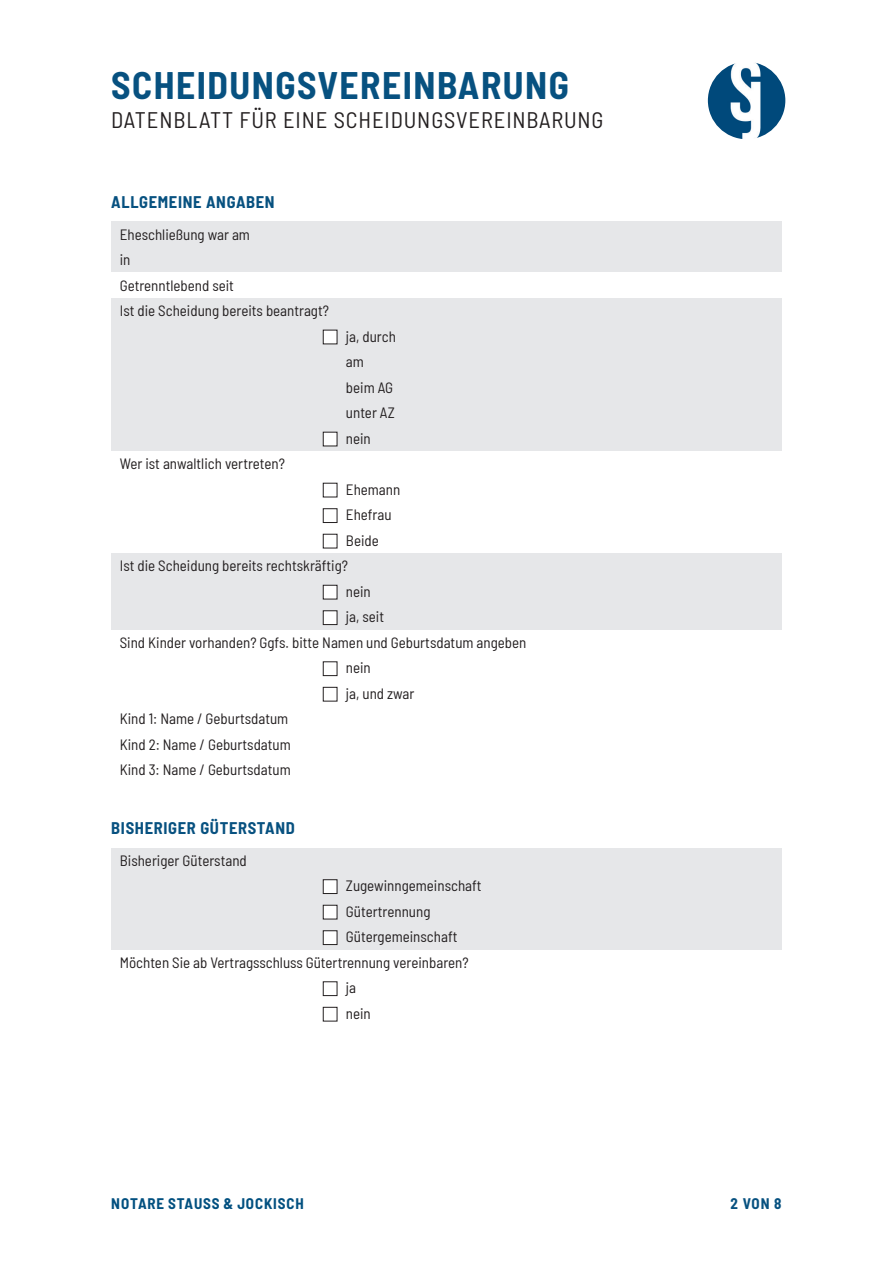
<style>
.page{position:relative;width:893px;height:1263px;background:#fff}
.page>*{position:absolute;margin:0;border:0;box-sizing:border-box;transform-origin:0 0}
.t1{font:700 semi-condensed 37.5px "Barlow";letter-spacing:.04em;color:#075180}
.t2{font:semi-condensed 22.5px "Barlow";letter-spacing:.04em;color:#231f20}
.t3{font:700 semi-condensed 16.5px "Barlow";letter-spacing:.04em;color:#075180}
.t4{font:semi-condensed 15px/25.5px "Barlow";color:#231f20}
.t5{font:700 semi-condensed 15px "Barlow";letter-spacing:.06em;color:#025080}
.t6{font:700 semi-condensed 15px "Barlow";color:#075180}
</style>
<div class="page">
<img style="left:708px;top:62px;width:77px;height:77px;border-radius:39px">
<div style="left:111px;top:222px;width:671px;height:25px;background:#e6e7e9"></div>
<div style="left:111px;top:247px;width:671px;height:26px;background:#e6e7e9"></div>
<div style="left:111px;top:298px;width:671px;height:26px;background:#e6e7e9"></div>
<div style="left:111px;top:324px;width:671px;height:25px;background:#e6e7e9"></div>
<div style="left:323px;top:330px;width:14px;height:14px;background:#fff"></div>
<div style="left:323px;top:330px;width:14px;height:14px;border:1px solid #231f20"></div>
<div style="left:111px;top:349px;width:671px;height:26px;background:#e6e7e9"></div>
<div style="left:111px;top:375px;width:671px;height:25px;background:#e6e7e9"></div>
<div style="left:111px;top:400px;width:671px;height:26px;background:#e6e7e9"></div>
<div style="left:111px;top:426px;width:671px;height:25px;background:#e6e7e9"></div>
<div style="left:323px;top:432px;width:14px;height:14px;background:#fff"></div>
<div style="left:323px;top:432px;width:14px;height:14px;border:1px solid #231f20"></div>
<div style="left:323px;top:483px;width:14px;height:14px;border:1px solid #231f20"></div>
<div style="left:323px;top:508px;width:14px;height:15px;border:1px solid #231f20"></div>
<div style="left:323px;top:534px;width:14px;height:14px;border:1px solid #231f20"></div>
<div style="left:111px;top:553px;width:671px;height:26px;background:#e6e7e9"></div>
<div style="left:111px;top:579px;width:671px;height:25px;background:#e6e7e9"></div>
<div style="left:323px;top:585px;width:14px;height:14px;background:#fff"></div>
<div style="left:323px;top:585px;width:14px;height:14px;border:1px solid #231f20"></div>
<div style="left:111px;top:604px;width:671px;height:26px;background:#e6e7e9"></div>
<div style="left:323px;top:611px;width:14px;height:14px;background:#fff"></div>
<div style="left:323px;top:610px;width:14px;height:15px;border:1px solid #231f20"></div>
<div style="left:323px;top:661px;width:14px;height:15px;border:1px solid #231f20"></div>
<div style="left:323px;top:687px;width:14px;height:14px;border:1px solid #231f20"></div>
<div style="left:111px;top:848px;width:671px;height:25px;background:#e6e7e9"></div>
<div style="left:111px;top:873px;width:671px;height:26px;background:#e6e7e9"></div>
<div style="left:323px;top:880px;width:14px;height:13px;background:#fff"></div>
<div style="left:323px;top:879px;width:14px;height:15px;border:1px solid #231f20"></div>
<div style="left:111px;top:899px;width:671px;height:25px;background:#e6e7e9"></div>
<div style="left:323px;top:905px;width:14px;height:14px;background:#fff"></div>
<div style="left:323px;top:905px;width:14px;height:14px;border:1px solid #231f20"></div>
<div style="left:111px;top:924px;width:671px;height:26px;background:#e6e7e9"></div>
<div style="left:323px;top:931px;width:14px;height:13px;background:#fff"></div>
<div style="left:323px;top:930px;width:14px;height:15px;border:1px solid #231f20"></div>
<div style="left:323px;top:981px;width:14px;height:15px;border:1px solid #231f20"></div>
<div style="left:323px;top:1007px;width:14px;height:14px;border:1px solid #231f20"></div>
<h1 class="t1" style="left:111px;top:59px;width:459px">SCHEIDUNGSVEREINBARUNG</h1>
<h2 class="t2" style="left:111px;top:103px;width:494px">DATENBLATT FÜR EINE SCHEIDUNGSVEREINBARUNG</h2>
<p class="t3" style="left:111px;top:190px;width:165px">ALLGEMEINE ANGABEN</p>
<p class="t4" style="left:120px;top:220px;width:132px">Eheschließung war am in</p>
<p class="t4" style="left:120px;top:271px;width:211px">Getrenntlebend seit<br>Ist die Scheidung bereits beantragt?</p>
<p class="t4" style="left:120px;top:450px;width:167px">Wer ist anwaltlich vertreten?</p>
<p class="t4" style="left:346px;top:322px;width:51px">ja, durch am beim AG unter AZ nein</p>
<p class="t4" style="left:346px;top:475px;width:56px">Ehemann</p>
<p class="t4" style="left:346px;top:501px;width:47px">Ehefrau</p>
<p class="t4" style="left:346px;top:526px;width:34px">Beide</p>
<p class="t4" style="left:120px;top:552px;width:230px">Ist die Scheidung bereits rechtskräftig?</p>
<p class="t4" style="left:346px;top:577px;width:26px">nein</p>
<p class="t4" style="left:346px;top:603px;width:40px">ja, seit</p>
<p class="t4" style="left:120px;top:628px;width:408px">Sind Kinder vorhanden? Ggfs. bitte Namen und Geburtsdatum angeben</p>
<p class="t4" style="left:346px;top:654px;width:26px">nein</p>
<p class="t4" style="left:346px;top:680px;width:70px">ja, und zwar</p>
<p class="t4" style="left:120px;top:705px;width:170px">Kind 1: Name / Geburtsdatum</p>
<p class="t4" style="left:120px;top:731px;width:173px">Kind 2: Name / Geburtsdatum</p>
<p class="t4" style="left:120px;top:756px;width:172px">Kind 3: Name / Geburtsdatum</p>
<p class="t3" style="left:111px;top:816px;width:185px">BISHERIGER GÜTERSTAND</p>
<p class="t4" style="left:120px;top:846px;width:128px">Bisheriger Güterstand</p>
<p class="t4" style="left:346px;top:872px;width:137px">Zugewinngemeinschaft</p>
<p class="t4" style="left:346px;top:897px;width:86px">Gütertrennung</p>
<p class="t4" style="left:346px;top:923px;width:113px">Gütergemeinschaft</p>
<p class="t4" style="left:120px;top:948px;width:350px">Möchten Sie ab Vertragsschluss Gütertrennung vereinbaren?</p>
<p class="t4" style="left:346px;top:974px;width:12px">ja</p>
<p class="t4" style="left:346px;top:999px;width:26px">nein</p>
<p class="t5" style="left:111px;top:1193px;width:194px">NOTARE STAUSS &amp; JOCKISCH</p>
<p class="t6" style="left:730px;top:1193px;width:53px">2 VON 8</p>
</div>
